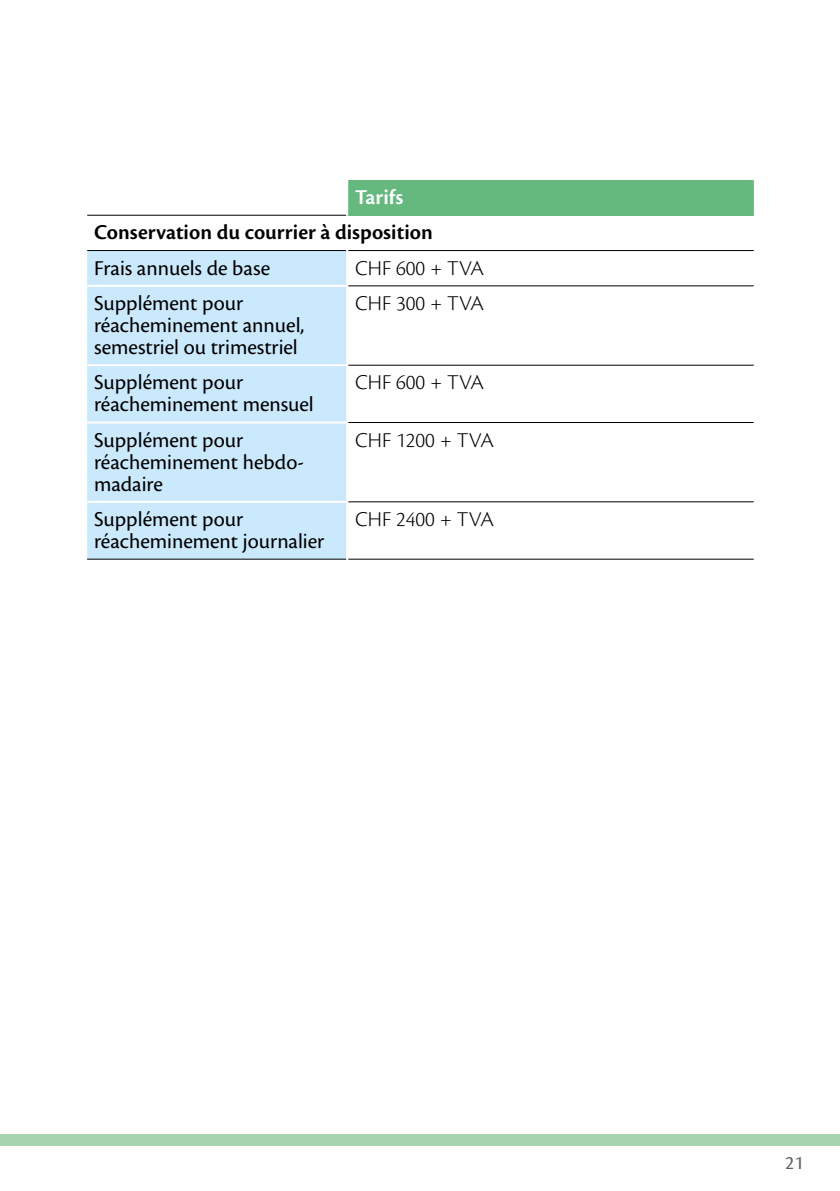
<style>
.page{position:relative;width:840px;height:1191px;background:#fff}
.page>*{position:absolute;margin:0;border:0;box-sizing:border-box;transform-origin:0 0}
.t1{font:22px/22px "Cronos Pro";color:#000}
.t2{font:300 22px "Cronos Pro";color:#000}
.t3{font:600 22px "Cronos Pro";color:#000}
.t4{font:600 22px "Cronos Pro";color:#fff}
.t5{font:20px "Cronos Pro";color:#646363}
</style>
<div class="page">
<div style="left:0;top:1134px;width:839px;height:11px;background:#a8d3af"></div>
<div style="left:347px;top:180px;width:407px;height:35px;background:#65b97e"></div>
<div style="left:87px;top:251px;width:259px;height:308px;background:#cbe9fc"></div>
<hr style="left:87px;top:215px;width:259px;height:1px;background:#000">
<hr style="left:348px;top:285px;width:405px;height:1px;background:#000">
<hr style="left:348px;top:365px;width:405px;height:1px;background:#000">
<hr style="left:348px;top:422px;width:405px;height:1px;background:#000">
<hr style="left:348px;top:501px;width:405px;height:1px;background:#000">
<hr style="left:348px;top:559px;width:405px;height:1px;background:#000">
<hr style="left:346px;top:180px;width:2px;height:35px;background:#fff">
<hr style="left:753px;top:180px;width:2px;height:35px;background:#fff">
<hr style="left:87px;top:250px;width:259px;height:1px;background:#000">
<hr style="left:348px;top:250px;width:405px;height:1px;background:#000">
<hr style="left:87px;top:285px;width:259px;height:2px;background:#fff">
<hr style="left:87px;top:364px;width:259px;height:2px;background:#fff">
<hr style="left:87px;top:421px;width:259px;height:2px;background:#fff">
<hr style="left:87px;top:501px;width:259px;height:2px;background:#fff">
<hr style="left:87px;top:559px;width:259px;height:1px;background:#000">
<p class="t4" style="left:355px;top:184px;width:50px">Tarifs</p>
<p class="t3" style="left:94px;top:220px;width:340px">Conservation du courrier à disposition</p>
<p class="t1" style="left:94px;top:257px;width:178px">Frais annuels de base</p>
<p class="t2" style="left:355px;top:255px;width:130px">CHF 600 + TVA</p>
<p class="t1" style="left:94px;top:292px;width:212px">Supplément pour réacheminement annuel, semestriel ou trimestriel</p>
<p class="t2" style="left:355px;top:290px;width:130px">CHF 300 + TVA</p>
<p class="t1" style="left:94px;top:371px;width:221px">Supplément pour réacheminement mensuel</p>
<p class="t2" style="left:355px;top:370px;width:130px">CHF 600 + TVA</p>
<p class="t1" style="left:94px;top:429px;width:211px">Supplément pour réacheminement hebdo&shy;madaire</p>
<p class="t2" style="left:355px;top:427px;width:140px">CHF 1200 + TVA</p>
<p class="t1" style="left:94px;top:508px;width:232px">Supplément pour réacheminement journalier</p>
<p class="t2" style="left:355px;top:506px;width:140px">CHF 2400 + TVA</p>
<p class="t5" style="left:784px;top:1151px;width:20px">21</p>
</div>
